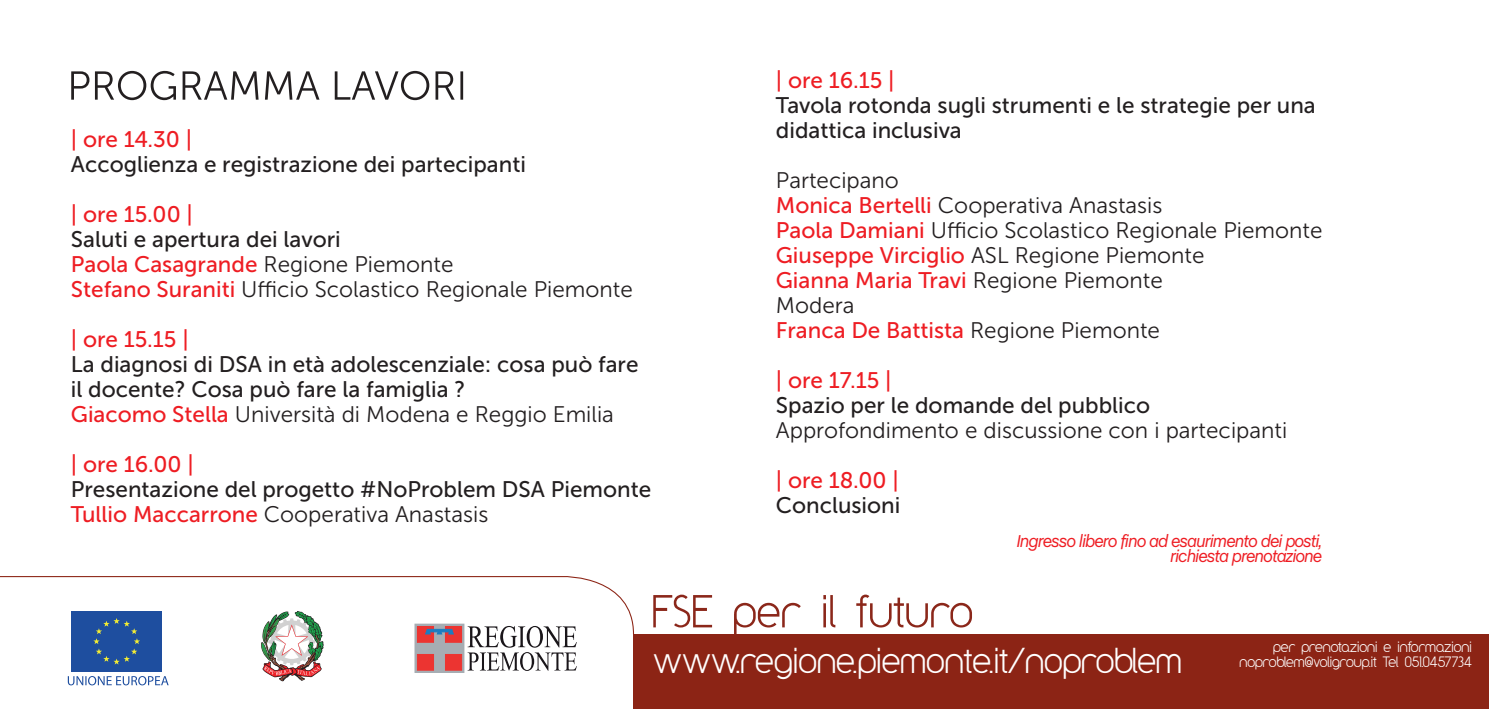
<style>
.page{position:relative;width:1489px;height:709px;background:#fff}
.page>*{position:absolute;margin:0;border:0;box-sizing:border-box;transform-origin:0 0}
.t1{font:30px "Y2 K Neophyte";color:#fff}
.t2{font:22.5px "Museo Sans 300";color:#231f20}
.t3{font:22.5px "Museo Sans 500";color:#231f20}
.t4{font:22.5px "Museo Sans 500";color:#ee1d23}
.t5{font:italic 17.5px "Chalet";letter-spacing:-.06em;color:#ee1d23}
.t6{font:12.5px "Y2 K Neophyte";color:#fff}
.s1{font-family:"Museo Sans 300";color:#231f20}
.s2{font-family:"Museo Sans 500";color:#ee1d23}
</style>
<div class="page">
<svg style="left:71px;top:71px;width:392px;height:29px"></svg>
<div style="left:633px;top:634px;width:855px;height:75px;background:#8c2415"></div>
<svg style="left:0;top:576px;width:634px;height:109px"></svg>
<svg style="left:653px;top:594px;width:59px;height:33px"></svg>
<svg style="left:734px;top:603px;width:66px;height:31px"></svg>
<svg style="left:823px;top:595px;width:12px;height:32px"></svg>
<svg style="left:856px;top:594px;width:115px;height:33px"></svg>
<p class="t4" style="left:71px;top:126px;width:123px">| ore 14.30 |</p>
<p class="t3" style="left:71px;top:151px;width:456px">Accoglienza e registrazione dei partecipanti</p>
<p class="t4" style="left:71px;top:201px;width:123px">| ore 15.00 |</p>
<p class="t3" style="left:71px;top:226px;width:271px">Saluti e apertura dei lavori</p>
<p class="t4" style="left:71px;top:251px;width:384px">Paola Casagrande <span class="s1">Regione Piemonte</span></p>
<p class="t2" style="left:71px;top:277px;width:563px"><span class="s2">Stefano Suraniti</span> Ufficio Scolastico Regionale Piemonte</p>
<p class="t4" style="left:71px;top:326px;width:119px">| ore 15.15 |</p>
<p class="t3" style="left:71px;top:351px;width:569px">La diagnosi di DSA in età adolescenziale: cosa può fare</p>
<p class="t3" style="left:71px;top:376px;width:396px">il docente? Cosa può fare la famiglia ?</p>
<p class="t2" style="left:71px;top:402px;width:544px"><span class="s2">Giacomo Stella</span> Università di Modena e Reggio Emilia</p>
<p class="t4" style="left:71px;top:451px;width:124px">| ore 16.00 |</p>
<p class="t3" style="left:71px;top:476px;width:582px">Presentazione del progetto #NoProblem DSA Piemonte</p>
<p class="t2" style="left:71px;top:502px;width:419px"><span class="s2">Tullio Maccarrone</span> Cooperativa Anastasis</p>
<p class="t4" style="left:775px;top:68px;width:120px">| ore 16.15 |</p>
<p class="t3" style="left:775px;top:93px;width:541px">Tavola rotonda sugli strumenti e le strategie per una</p>
<p class="t3" style="left:775px;top:118px;width:187px">didattica inclusiva</p>
<p class="t2" style="left:775px;top:168px;width:125px">Partecipano</p>
<p class="t2" style="left:775px;top:193px;width:388px"><span class="s2">Monica Bertelli</span> Cooperativa Anastasis</p>
<p class="t2" style="left:775px;top:218px;width:548px"><span class="s2">Paola Damiani</span> Ufficio Scolastico Regionale Piemonte</p>
<p class="t2" style="left:775px;top:243px;width:430px"><span class="s2">Giuseppe Virciglio</span> ASL Regione Piemonte</p>
<p class="t4" style="left:775px;top:268px;width:388px">Gianna Maria Travi <span class="s1">Regione Piemonte</span></p>
<p class="t2" style="left:775px;top:293px;width:80px">Modera</p>
<p class="t4" style="left:775px;top:318px;width:385px">Franca De Battista <span class="s1">Regione Piemonte</span></p>
<p class="t4" style="left:775px;top:368px;width:117px">| ore 17.15 |</p>
<p class="t3" style="left:775px;top:393px;width:376px">Spazio per le domande del pubblico</p>
<p class="t2" style="left:775px;top:418px;width:513px">Approfondimento e discussione con i partecipanti</p>
<p class="t4" style="left:775px;top:468px;width:124px">| ore 18.00 |</p>
<p class="t3" style="left:775px;top:493px;width:126px">Conclusioni</p>
<p class="t5" style="left:1016px;top:531px;width:307px">Ingresso libero fino ad esaurimento dei posti,</p>
<p class="t5" style="left:1170px;top:546px;width:154px">richiesta prenotazione</p>
<p class="t1" style="left:653px;top:640px;width:530px">www.regione.piemonte.it/noproblem</p>
<p class="t6" style="left:1273px;top:638px;width:200px">per prenotazioni e informazioni</p>
<p class="t6" style="left:1239px;top:653px;width:234px">noproblem@voligroup.it Tel 051.0457734</p>
</div>
